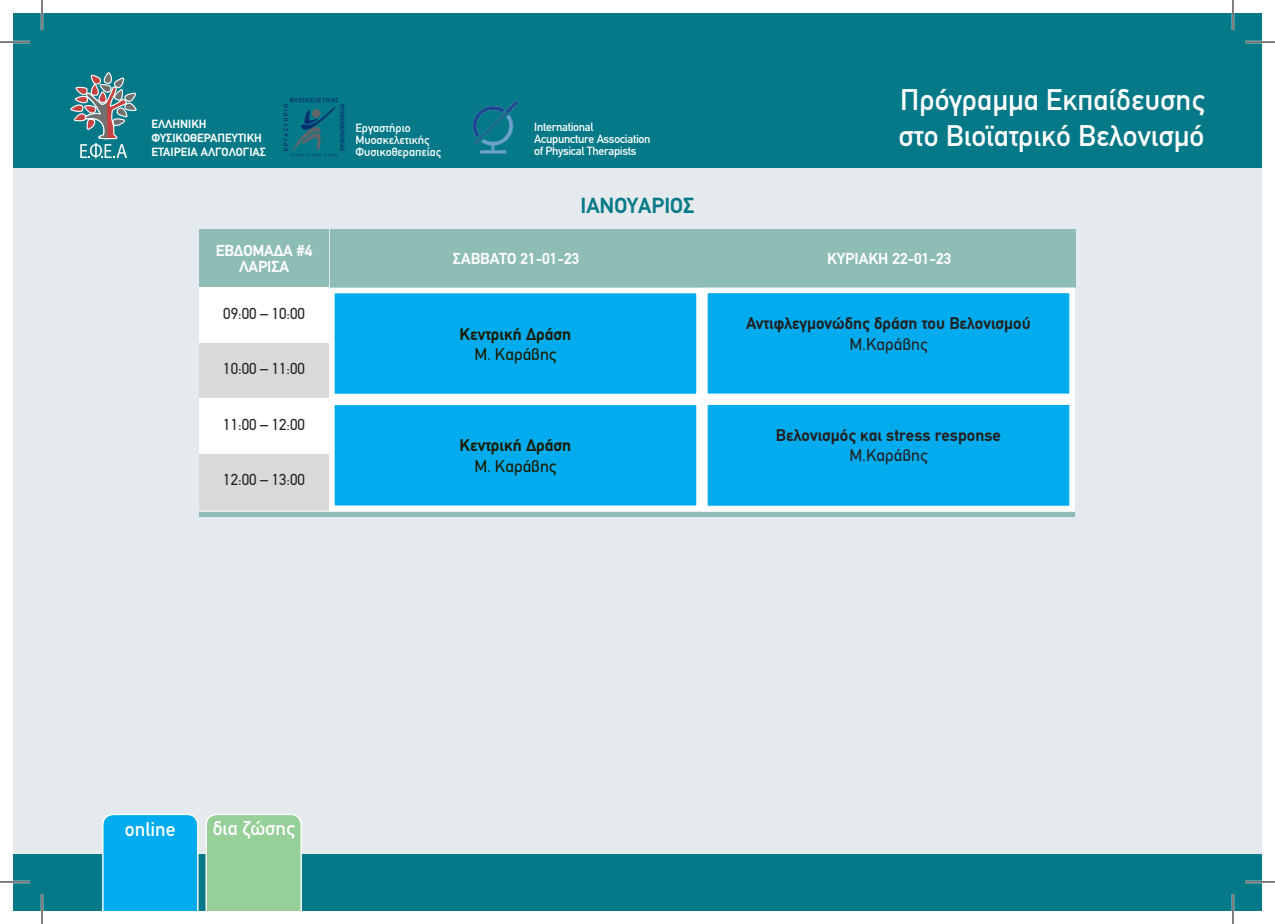
<style>
.page{position:relative;width:1275px;height:924px;background:#fff}
.page>*{position:absolute;margin:0;border:0;box-sizing:border-box;transform-origin:0 0}
.t1{font:500 30px/36px "PF Din Text";color:#fff}
.t2{font:700 22px "PF Din Text";color:#057987}
.t3{font:500 20px "PF Din Text";color:#fff}
.t4{font:700 17px "PF Din Text";color:#231f20}
.t5{font:700 17px "PF Din Text";color:#1b1a00}
.t6{font:17px "PF Din Text";color:#1b1a00}
.t7{font:17px "PF Din Text";color:#231f20}
.t8{font:700 16px "PF Din Text";color:#fff}
.t9{font:16px "PF Din Text";color:#231f20}
.t10{font:500 12px/12px "PF Din Text";letter-spacing:-.025em;color:#fff}
.t11{font:700 12px/14px "PF Din Text";color:#fff}
.t12{font:500 12px/12px "PF Din Text";color:#fff}
</style>
<div class="page">
<div style="left:14px;top:14px;width:1247px;height:895px;background:#057987"></div>
<svg style="left:70px;top:72px;width:67px;height:86px"></svg>
<div style="left:14px;top:168px;width:1247px;height:685px;background:#e4eaee"></div>
<div style="left:199px;top:228px;width:130px;height:59px;background:#8dbdb4"></div>
<div style="left:702px;top:228px;width:374px;height:59px;background:#8dbdb4"></div>
<div style="left:330px;top:228px;width:372px;height:59px;background:#8dbdb4"></div>
<div style="left:329px;top:399px;width:373px;height:112px;background:#00aced;border:6px solid #fff"></div>
<div style="left:702px;top:399px;width:373px;height:112px;background:#00aced;border:6px solid #fff"></div>
<div style="left:329px;top:287px;width:373px;height:112px;background:#00aced;border:6px solid #fff"></div>
<div style="left:702px;top:287px;width:373px;height:112px;background:#00aced;border:6px solid #fff"></div>
<div style="left:199px;top:343px;width:130px;height:55px;background:#d9d9d8"></div>
<div style="left:199px;top:454px;width:130px;height:55px;background:#d9d9d8"></div>
<div style="left:199px;top:287px;width:130px;height:56px;background:#fff"></div>
<div style="left:199px;top:398px;width:130px;height:56px;background:#fff"></div>
<div style="left:199px;top:512px;width:875px;height:5px;background:#8dbdb4"></div>
<div style="left:102px;top:814px;width:96px;height:95px;background:#00aced"></div>
<div style="left:205px;top:814px;width:97px;height:95px;background:#97cf98"></div>
<img style="left:472px;top:100px;width:47px;height:54px">
<svg style="left:284px;top:98px;width:60px;height:58px"></svg>
<div style="left:312px;top:109px;width:8px;height:9px;background:#63656a;border-radius:50%"></div>
<hr style="left:0;top:41px;width:30px;height:2px;background:#fff">
<hr style="left:1245px;top:41px;width:30px;height:2px;background:#fff">
<hr style="left:0;top:880px;width:30px;height:2px;background:#fff">
<hr style="left:1245px;top:880px;width:30px;height:2px;background:#fff">
<hr style="left:41px;top:0;width:2px;height:30px;background:#fff">
<hr style="left:41px;top:893px;width:2px;height:30px;background:#fff">
<hr style="left:1231px;top:0;width:3px;height:30px;background:#fff">
<hr style="left:1231px;top:893px;width:3px;height:30px;background:#fff">
<hr style="left:0;top:42px;width:30px;height:1px;background:#000">
<hr style="left:1245px;top:42px;width:30px;height:1px;background:#000">
<hr style="left:0;top:881px;width:30px;height:1px;background:#000">
<hr style="left:1245px;top:881px;width:30px;height:1px;background:#000">
<hr style="left:42px;top:0;width:1px;height:30px;background:#000">
<hr style="left:42px;top:893px;width:1px;height:30px;background:#000">
<hr style="left:1232px;top:0;width:1px;height:30px;background:#000">
<hr style="left:1232px;top:893px;width:1px;height:30px;background:#000">
<p class="t11" style="left:151px;top:116px;width:116px">ΕΛΛΗΝΙΚΗ<br>ΦΥΣΙΚΟΘΕΡΑΠΕΥΤΙΚΗ<br>ΕΤΑΙΡΕΙΑ ΑΛΓΟΛΟΓΙΑΣ</p>
<p class="t8" style="left:216px;top:241px;width:98px">ΕΒΔΟΜΑΔΑ #4</p>
<p class="t8" style="left:239px;top:257px;width:51px">ΛΑΡΙΣΑ</p>
<p class="t9" style="left:223px;top:304px;width:83px">09:00 – 10:00</p>
<p class="t9" style="left:223px;top:359px;width:83px">10:00 – 11:00</p>
<p class="t9" style="left:223px;top:415px;width:83px">11:00 – 12:00</p>
<p class="t9" style="left:223px;top:470px;width:83px">12:00 – 13:00</p>
<p class="t12" style="left:355px;top:122px;width:87px">Εργαστήριο<br>Μυοσκελετικής<br>Φυσικοθεραπείας</p>
<p class="t10" style="left:534px;top:120px;width:118px">International<br>Acupuncture Association of Physical Therapists</p>
<h1 class="t1" style="left:898px;top:82px;width:307px">Πρόγραμμα Εκπαίδευσης στο Βιοϊατρικό Βελονισμό</h1>
<p class="t2" style="left:580px;top:193px;width:115px">ΙΑΝΟΥΑΡΙΟΣ</p>
<p class="t8" style="left:453px;top:249px;width:128px">ΣΑΒΒΑΤΟ 21-01-23</p>
<p class="t8" style="left:827px;top:249px;width:126px">ΚΥΡΙΑΚΗ 22-01-23</p>
<p class="t5" style="left:459px;top:324px;width:113px">Κεντρική Δράση</p>
<p class="t6" style="left:474px;top:344px;width:83px">Μ. Καράβης</p>
<p class="t4" style="left:746px;top:313px;width:286px">Αντιφλεγμονώδης δράση του Βελονισμού</p>
<p class="t7" style="left:849px;top:334px;width:79px">Μ.Καράβης</p>
<p class="t5" style="left:459px;top:435px;width:113px">Κεντρική Δράση</p>
<p class="t6" style="left:474px;top:456px;width:83px">Μ. Καράβης</p>
<p class="t4" style="left:776px;top:424px;width:226px">Βελονισμός και stress response</p>
<p class="t7" style="left:849px;top:445px;width:79px">Μ.Καράβης</p>
<p class="t3" style="left:125px;top:817px;width:52px">online</p>
<p class="t3" style="left:213px;top:816px;width:83px">δια ζώσης</p>
</div>
